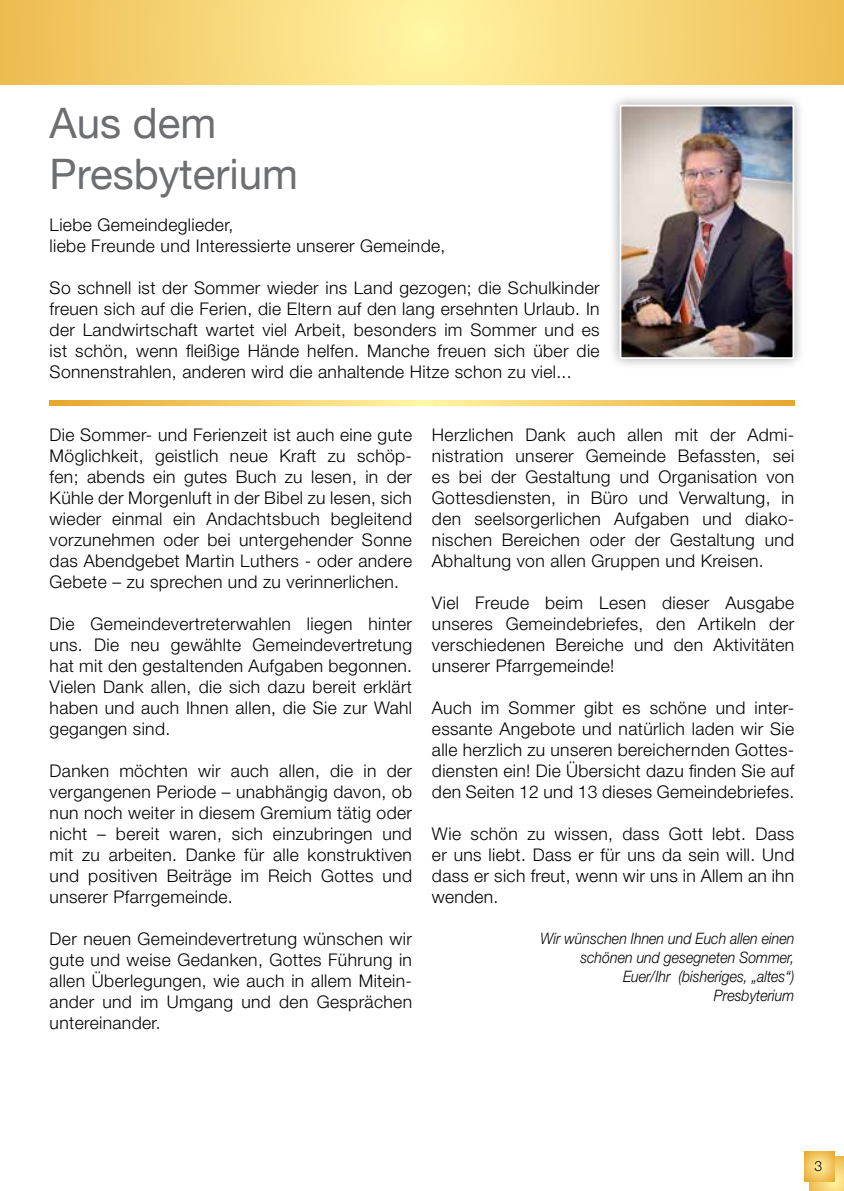
<style>
.page{position:relative;width:844px;height:1191px;background:#fff}
.page>*{position:absolute;margin:0;border:0;box-sizing:border-box;transform-origin:0 0}
.t1{font:42px/50.4px "Helvetica Neue";color:#6d6e71}
.t2{font:300 17.5px/21px "Helvetica Neue";letter-spacing:.02em;color:#000;text-align:justify}
.t3{font:italic 300 15.75px/19.2px "Helvetica Neue";color:#000;text-align:right;scale:.9 1}
.t4{font:300 14px "Helvetica Neue";color:#000}
</style>
<div class="page">
<svg style="left:809px;top:1156px;width:34px;height:35px"></svg>
<svg style="left:804px;top:1151px;width:29px;height:30px"></svg>
<svg style="left:0;top:0;width:843px;height:84px;background:#f7d77a"></svg>
<svg style="left:50px;top:400px;width:744px;height:5px;background:#f3cc69"></svg>
<div style="left:608px;top:93px;width:197px;height:277px;background:#000;opacity:.35"></div>
<img style="left:622px;top:108px;width:169px;height:248px">
<div style="left:619px;top:105px;width:175px;height:254px;border:2px solid #fff"></div>
<h1 class="t1" style="left:50px;top:100px;width:250px">Aus dem<br>Presbyterium</h1>
<p class="t2" style="left:50px;top:214px;width:397px">Liebe Gemeindeglieder,<br>liebe Freunde und Interessierte unserer Gemeinde,</p>
<p class="t2" style="left:50px;top:277px;width:551px">So schnell ist der Sommer wieder ins Land gezogen; die Schulkinder freuen sich auf die Ferien, die Eltern auf den lang ersehnten Urlaub. In der Landwirtschaft wartet viel Arbeit, besonders im Sommer und es ist schön, wenn fleißige Hände helfen. Manche freuen sich über die Sonnenstrahlen, anderen wird die anhaltende Hitze schon zu viel...</p>
<p class="t2" style="left:50px;top:424px;width:364px">Die Sommer- und Ferienzeit ist auch eine gute Möglichkeit, geistlich neue Kraft zu schöp&shy;fen; abends ein gutes Buch zu lesen, in der Kühle der Morgenluft in der Bibel zu lesen, sich wieder einmal ein Andachtsbuch begleitend vorzunehmen oder bei untergehender Sonne das Abendgebet Martin Luthers - oder andere Gebete – zu sprechen und zu verinnerlichen.</p>
<p class="t2" style="left:50px;top:613px;width:364px">Die Gemeindevertreterwahlen liegen hinter uns. Die neu gewählte Gemeindevertretung hat mit den gestaltenden Aufgaben begonnen.<br>Vielen Dank allen, die sich dazu bereit erklärt haben und auch Ihnen allen, die Sie zur Wahl gegangen sind.</p>
<p class="t2" style="left:50px;top:760px;width:364px">Danken möchten wir auch allen, die in der vergangenen Periode – unabhängig davon, ob nun noch weiter in diesem Gremium tätig oder nicht – bereit waren, sich einzubringen und mit zu arbeiten. Danke für alle konstruktiven und positiven Beiträge im Reich Gottes und unserer Pfarrgemeinde.</p>
<p class="t2" style="left:50px;top:928px;width:364px">Der neuen Gemeindevertretung wünschen wir gute und weise Gedanken, Gottes Führung in allen Überlegungen, wie auch in allem Mitein&shy;ander und im Umgang und den Gesprächen untereinander.</p>
<p class="t2" style="left:432px;top:424px;width:364px">Herzlichen Dank auch allen mit der Admi&shy;nistration unserer Gemeinde Befassten, sei es bei der Gestaltung und Organisation von Gottesdiensten, in Büro und Verwaltung, in den seelsorgerlichen Aufgaben und diako&shy;nischen Bereichen oder der Gestaltung und Abhaltung von allen Gruppen und Kreisen.</p>
<p class="t2" style="left:432px;top:592px;width:364px">Viel Freude beim Lesen dieser Ausgabe unseres Gemeindebriefes, den Artikeln der verschiedenen Bereiche und den Aktivitäten unserer Pfarrgemeinde!</p>
<p class="t2" style="left:432px;top:697px;width:364px">Auch im Sommer gibt es schöne und inter&shy;essante Angebote und natürlich laden wir Sie alle herzlich zu unseren bereichernden Gottes&shy;diensten ein! Die Übersicht dazu finden Sie auf den Seiten 12 und 13 dieses Gemeindebriefes.</p>
<p class="t2" style="left:432px;top:823px;width:364px">Wie schön zu wissen, dass Gott lebt. Dass er uns liebt. Dass er für uns da sein will. Und dass er sich freut, wenn wir uns in Allem an ihn wenden.</p>
<p class="t3" style="left:540px;top:928px;width:283px">Wir wünschen Ihnen und Euch allen einen schönen und gesegneten Sommer,<br>Euer/Ihr (bisheriges, „altes“)<br>Presbyterium</p>
<p class="t4" style="left:814px;top:1157px;width:9px">3</p>
</div>
